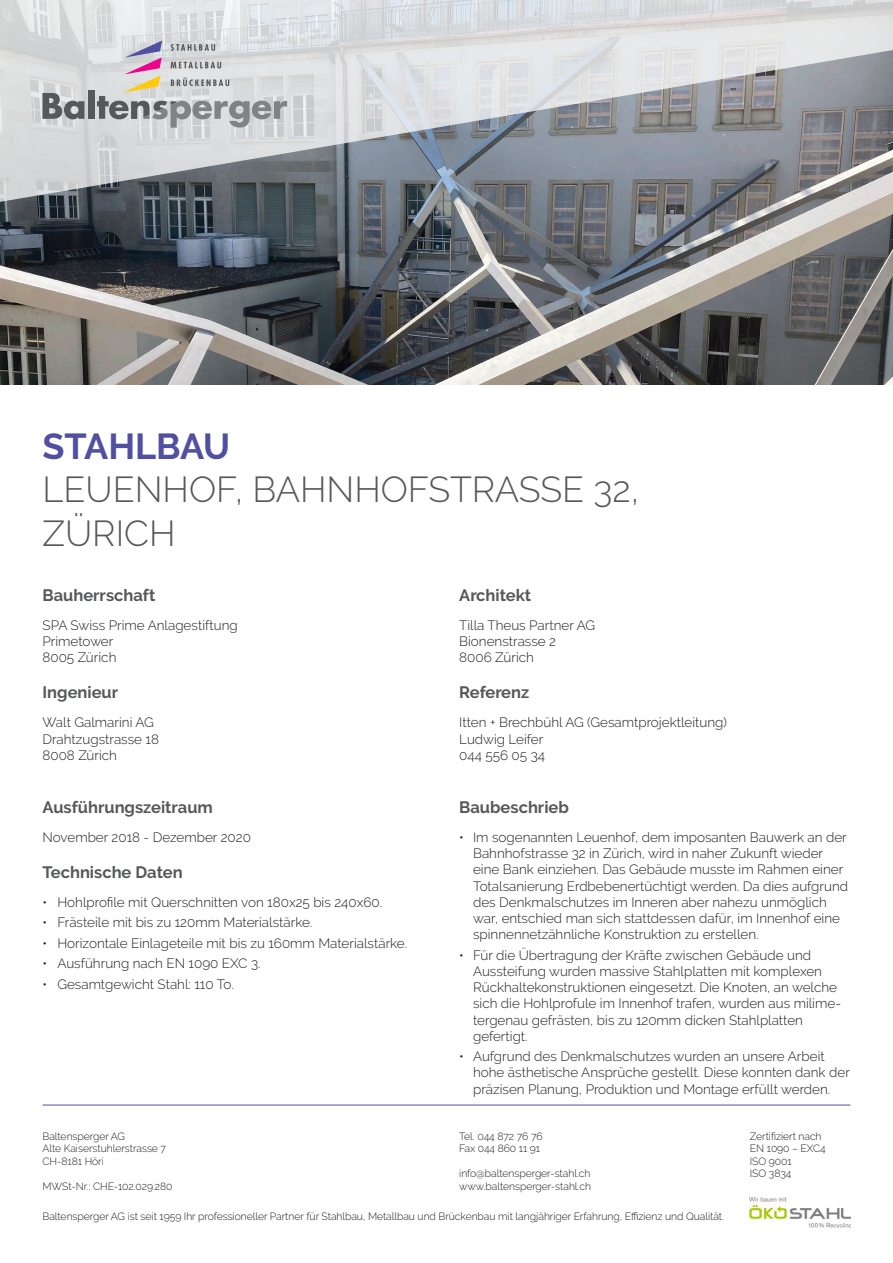
<style>
.page{position:relative;width:893px;height:1263px;background:#fff}
.page>*{position:absolute;margin:0;border:0;box-sizing:border-box;transform-origin:0 0}
.t1{font:300 36px/43.2px "Raleway";color:#57585a}
.t2{font:700 36px "Raleway";letter-spacing:-.005em;color:#504fa1}
.t3{font:700 16.5px "Raleway";color:#57585a}
.t4{font:300 13.5px/16.2px "Raleway";color:#231f20}
.t5{font:300 10.5px/12.6px "Raleway";letter-spacing:-.005em;color:#231f20}
</style>
<div class="page">
<hr style="left:43px;top:1105px;width:807px;height:1px;background:#504fa1">
<img style="left:0;top:204px;width:893px;height:181px">
<img style="left:750px;top:1198px;width:100px;height:30px">
<svg style="left:0;top:0;width:893px;height:204px;background:#b5b8bc"></svg>
<svg style="left:42px;top:93px;width:42px;height:26px"></svg>
<div style="left:88px;top:90px;width:7px;height:29px;background:#57585a"></div>
<svg style="left:97px;top:41px;width:190px;height:87px;background:#c7c5c7"></svg>
<h1 class="t2" style="left:43px;top:426px;width:189px">STAHLBAU</h1>
<h1 class="t1" style="left:43px;top:468px;width:598px">LEUENHOF, BAHNHOFSTRASSE 32,<br>ZÜRICH</h1>
<p class="t3" style="left:43px;top:586px;width:114px">Bauherrschaft</p>
<p class="t4" style="left:43px;top:617px;width:197px">SPA Swiss Prime Anlagestiftung<br>Primetower<br>8005 Zürich</p>
<p class="t3" style="left:43px;top:683px;width:77px">Ingenieur</p>
<p class="t4" style="left:43px;top:714px;width:118px">Walt Galmarini AG<br>Drahtzugstrasse 18<br>8008 Zürich</p>
<p class="t3" style="left:43px;top:798px;width:172px">Ausführungszeitraum</p>
<p class="t4" style="left:43px;top:829px;width:210px">November 2018 - Dezember 2020</p>
<p class="t3" style="left:43px;top:863px;width:142px">Technische Daten</p>
<p class="t4" style="left:43px;top:894px;width:341px">• Hohlprofile mit Querschnitten von 180x25 bis 240x60.</p>
<p class="t4" style="left:43px;top:914px;width:271px">• Frästeile mit bis zu 120mm Materialstärke.</p>
<p class="t4" style="left:43px;top:935px;width:366px">• Horizontale Einlageteile mit bis zu 160mm Materialstärke.</p>
<p class="t4" style="left:43px;top:955px;width:220px">• Ausführung nach EN 1090 EXC 3.</p>
<p class="t4" style="left:43px;top:976px;width:193px">• Gesamtgewicht Stahl: 110 To.</p>
<p class="t3" style="left:459px;top:586px;width:74px">Architekt</p>
<p class="t4" style="left:459px;top:617px;width:137px">Tilla Theus Partner AG<br>Bionenstrasse 2<br>8006 Zürich</p>
<p class="t3" style="left:459px;top:683px;width:72px">Referenz</p>
<p class="t4" style="left:459px;top:714px;width:269px">Itten + Brechbühl AG (Gesamtprojektleitung)<br>Ludwig Leifer<br>044 556 05 34</p>
<p class="t3" style="left:459px;top:798px;width:111px">Baubeschrieb</p>
<p class="t4" style="left:473px;top:829px;width:377px;text-indent:-14px">• Im sogenannten Leuenhof, dem imposanten Bauwerk an der Bahnhofstrasse 32 in Zürich, wird in naher Zukunft wieder eine Bank einziehen. Das Gebäude musste im Rahmen einer Totalsanierung Erdbebenertüchtigt werden. Da dies aufgrund des Denkmalschutzes im Inneren aber nahezu unmöglich war, entschied man sich stattdessen dafür, im Innenhof eine spinnennetzähnliche Konstruktion zu erstellen.</p>
<p class="t4" style="left:473px;top:947px;width:369px;text-indent:-14px">• Für die Übertragung der Kräfte zwischen Gebäude und Aussteifung wurden massive Stahlplatten mit komplexen Rückhaltekonstruktionen eingesetzt. Die Knoten, an welche sich die Hohlprofule im Innenhof trafen, wurden aus milime&shy;tergenau gefrästen, bis zu 120mm dicken Stahlplatten gefertigt.</p>
<p class="t4" style="left:473px;top:1048px;width:378px;text-indent:-14px">• Aufgrund des Denkmalschutzes wurden an unsere Arbeit hohe ästhetische Ansprüche gestellt. Diese konnten dank der präzisen Planung, Produktion und Montage erfüllt werden.</p>
<p class="t5" style="left:43px;top:1129px;width:125px">Baltensperger AG<br>Alte Kaiserstuhlerstrasse 7<br>CH-8181 Höri</p>
<p class="t5" style="left:43px;top:1180px;width:132px">MWSt-Nr.: CHE-102.029.280</p>
<p class="t5" style="left:459px;top:1129px;width:85px">Tel. 044 872 76 76<br>Fax 044 860 11 91</p>
<p class="t5" style="left:459px;top:1167px;width:133px">info@baltensperger-stahl.ch www.baltensperger-stahl.ch</p>
<p class="t5" style="left:43px;top:1210px;width:683px">Baltensperger AG ist seit 1959 Ihr professioneller Partner für Stahlbau, Metallbau und Brückenbau mit langjähriger Erfahrung, Effizienz und Qualität.</p>
<p class="t5" style="left:750px;top:1129px;width:77px">Zertifiziert nach<br>EN 1090 – EXC4<br>ISO 9001<br>ISO 3834</p>
</div>
